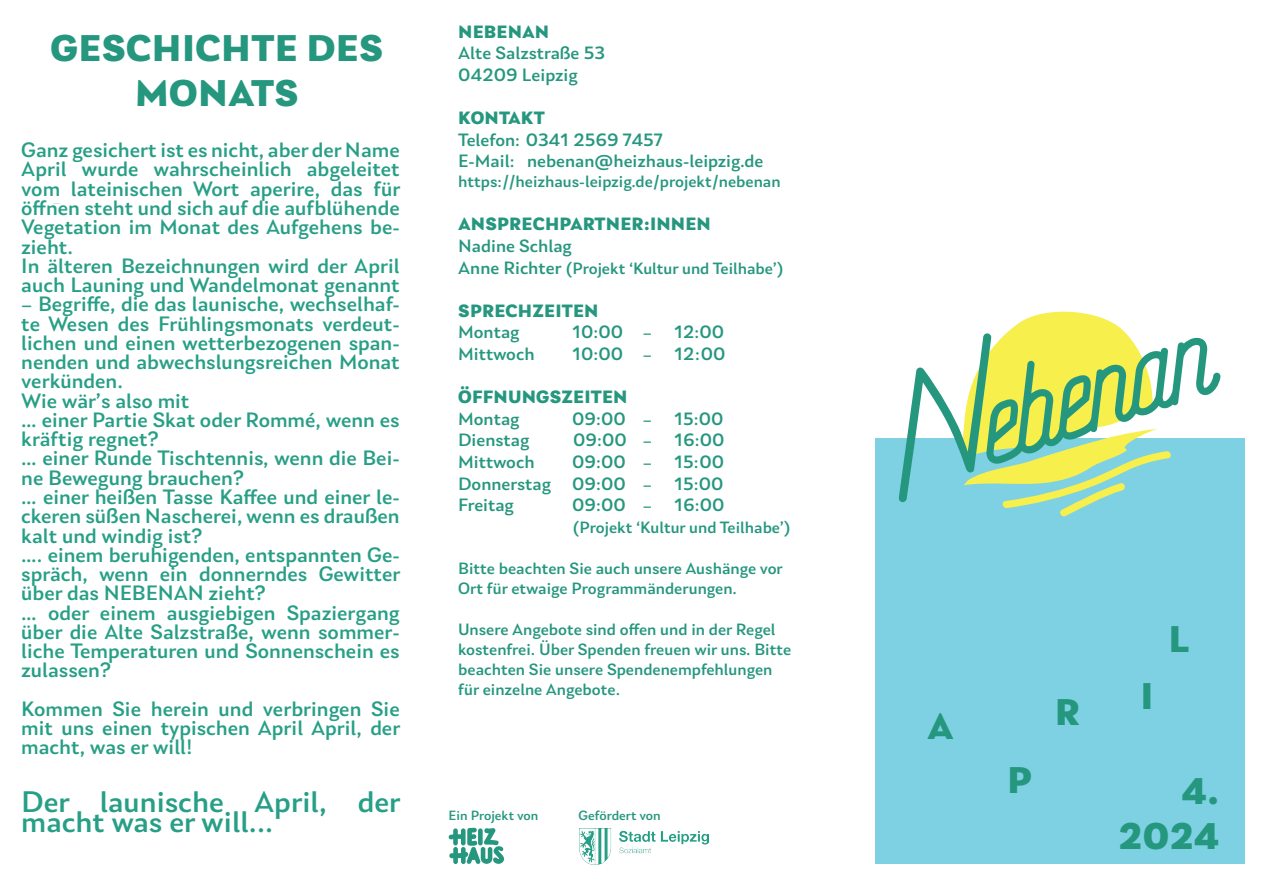
<style>
.page{position:relative;width:1263px;height:893px;background:#fff}
.page>*{position:absolute;margin:0;border:0;box-sizing:border-box;transform-origin:0 0}
.t1{font:800 37.5px "Laca Text";letter-spacing:.01em;color:#26977f}
.t2{font:500 30px "Laca Text";color:#279f86}
.t3{font:500 21px/19.2px "Laca Text";color:#279f86;text-align:justify}
.t4{font:500 18px "Laca Text";color:#26977f}
.t5{font:800 18px "Laca Text";letter-spacing:.01em;color:#26977f}
.t6{font:500 16.5px/19.8px "Laca Text";color:#26977f}
.t7{font:500 13.5px "Laca Text";color:#26977f}
.s1{font-size:18px}
.s2{font-size:17.25px}
</style>
<div class="page">
<img style="left:579px;top:828px;width:130px;height:36px">
<svg style="left:448px;top:828px;width:56px;height:36px"></svg>
<div style="left:875px;top:439px;width:369px;height:425px;background:#7ed1e3"></div>
<svg style="left:899px;top:311px;width:322px;height:206px"></svg>
<p class="t1" style="left:51px;top:26px;width:334px">GESCHICHTE DES</p>
<p class="t1" style="left:135px;top:71px;width:165px">MONATS</p>
<p class="t3" style="left:21px;top:141px;width:381px">Ganz gesichert ist es nicht, aber der Name April wurde wahrscheinlich abgeleitet vom lateinischen Wort aperire, das für öffnen steht und sich auf die aufblühende Vegetation im Monat des Aufgehens be&shy;zieht.</p>
<p class="t3" style="left:21px;top:256px;width:380px">In älteren Bezeichnungen wird der April auch Launing und Wandelmonat genannt</p>
<p class="t3" style="left:21px;top:295px;width:380px">– Begriffe, die das launische, wechselhaf&shy;te Wesen des Frühlingsmonats verdeut&shy;lichen und einen wetterbezogenen span&shy;nenden und abwechslungsreichen Monat verkünden.</p>
<p class="t3" style="left:21px;top:391px;width:170px">Wie wär’s also mit</p>
<p class="t3" style="left:21px;top:410px;width:380px">… einer Partie Skat oder Rommé, wenn es kräftig regnet?</p>
<p class="t3" style="left:21px;top:449px;width:380px">… einer Runde Tischtennis, wenn die Bei&shy;ne Bewegung brauchen?</p>
<p class="t3" style="left:21px;top:487px;width:380px">… einer heißen Tasse Kaffee und einer le&shy;ckeren süßen Nascherei, wenn es draußen kalt und windig ist?</p>
<p class="t3" style="left:21px;top:545px;width:381px">…. einem beruhigenden, entspannten Ge&shy;spräch, wenn ein donnerndes Gewitter über das NEBENAN zieht?</p>
<p class="t3" style="left:21px;top:603px;width:380px">… oder einem ausgiebigen Spaziergang über die Alte Salzstraße, wenn sommer&shy;liche Temperaturen und Sonnenschein es zulassen?</p>
<p class="t3" style="left:21px;top:699px;width:381px">Kommen Sie herein und verbringen Sie mit uns einen typischen April April, der macht, was er will!</p>
<p class="t2" style="left:21px;top:785px;width:381px">Der launische April, der</p>
<p class="t2" style="left:21px;top:804px;width:253px">macht was er will...</p>
<p class="t5" style="left:458px;top:21px;width:92px">NEBENAN</p>
<p class="t4" style="left:458px;top:43px;width:148px">Alte Salzstraße 53</p>
<p class="t4" style="left:458px;top:64px;width:121px">04209 Leipzig</p>
<p class="t5" style="left:458px;top:107px;width:88px">KONTAKT</p>
<p class="t4" style="left:458px;top:129px;width:206px">Telefon: 0341 2569 7457</p>
<p class="t4" style="left:458px;top:151px;width:307px">E-Mail: nebenan@heizhaus-leipzig.de</p>
<p class="t6" style="left:458px;top:172px;width:324px">https://heizhaus-leipzig.de/projekt/nebenan</p>
<p class="t5" style="left:458px;top:213px;width:254px">ANSPRECHPARTNER:INNEN</p>
<p class="t4" style="left:458px;top:235px;width:115px">Nadine Schlag</p>
<p class="t6" style="left:458px;top:258px;width:328px"><span class="s1">Anne Richter</span> (Projekt ‘Kultur und Teilhabe’)</p>
<p class="t5" style="left:458px;top:300px;width:142px">SPRECHZEITEN</p>
<p class="t4" style="left:458px;top:322px;width:63px">Montag</p>
<p class="t4" style="left:572px;top:322px;width:153px">10:00 <span class="s2">–</span> 12:00</p>
<p class="t4" style="left:458px;top:343px;width:78px">Mittwoch</p>
<p class="t4" style="left:572px;top:343px;width:155px">10:00 <span class="s2">–</span> 12:00</p>
<p class="t5" style="left:458px;top:386px;width:171px">ÖFFNUNGSZEITEN</p>
<p class="t4" style="left:458px;top:408px;width:63px">Montag</p>
<p class="t4" style="left:572px;top:408px;width:153px">09:00 <span class="s2">–</span> 15:00</p>
<p class="t4" style="left:458px;top:430px;width:73px">Dienstag</p>
<p class="t4" style="left:573px;top:430px;width:153px">09:00 <span class="s2">–</span> 16:00</p>
<p class="t4" style="left:458px;top:451px;width:78px">Mittwoch</p>
<p class="t4" style="left:572px;top:451px;width:154px">09:00 <span class="s2">–</span> 15:00</p>
<p class="t4" style="left:458px;top:473px;width:267px">Donnerstag 09:00 <span class="s2">–</span> 15:00</p>
<p class="t4" style="left:458px;top:495px;width:57px">Freitag</p>
<p class="t4" style="left:572px;top:495px;width:154px">09:00 <span class="s2">–</span> 16:00</p>
<p class="t6" style="left:572px;top:517px;width:221px">(Projekt ‘Kultur und Teilhabe’)</p>
<p class="t6" style="left:458px;top:559px;width:326px">Bitte beachten Sie auch unsere Aushänge vor<br>Ort für etwaige Programmänderungen.</p>
<p class="t6" style="left:458px;top:620px;width:335px">Unsere Angebote sind offen und in der Regel kostenfrei. Über Spenden freuen wir uns. Bitte beachten Sie unsere Spendenempfehlungen für einzelne Angebote.</p>
<p class="t7" style="left:449px;top:807px;width:91px">Ein Projekt von</p>
<p class="t7" style="left:578px;top:808px;width:84px">Gefördert von</p>
<p class="t1" style="left:927px;top:703px;width:28px">A</p>
<p class="t1" style="left:1007px;top:757px;width:27px">P</p>
<p class="t1" style="left:1055px;top:689px;width:27px">R</p>
<p class="t1" style="left:1140px;top:674px;width:15px">I</p>
<p class="t1" style="left:1168px;top:616px;width:23px">L</p>
<p class="t1" style="left:1181px;top:769px;width:40px">4.</p>
<p class="t1" style="left:1118px;top:814px;width:103px">2024</p>
</div>
